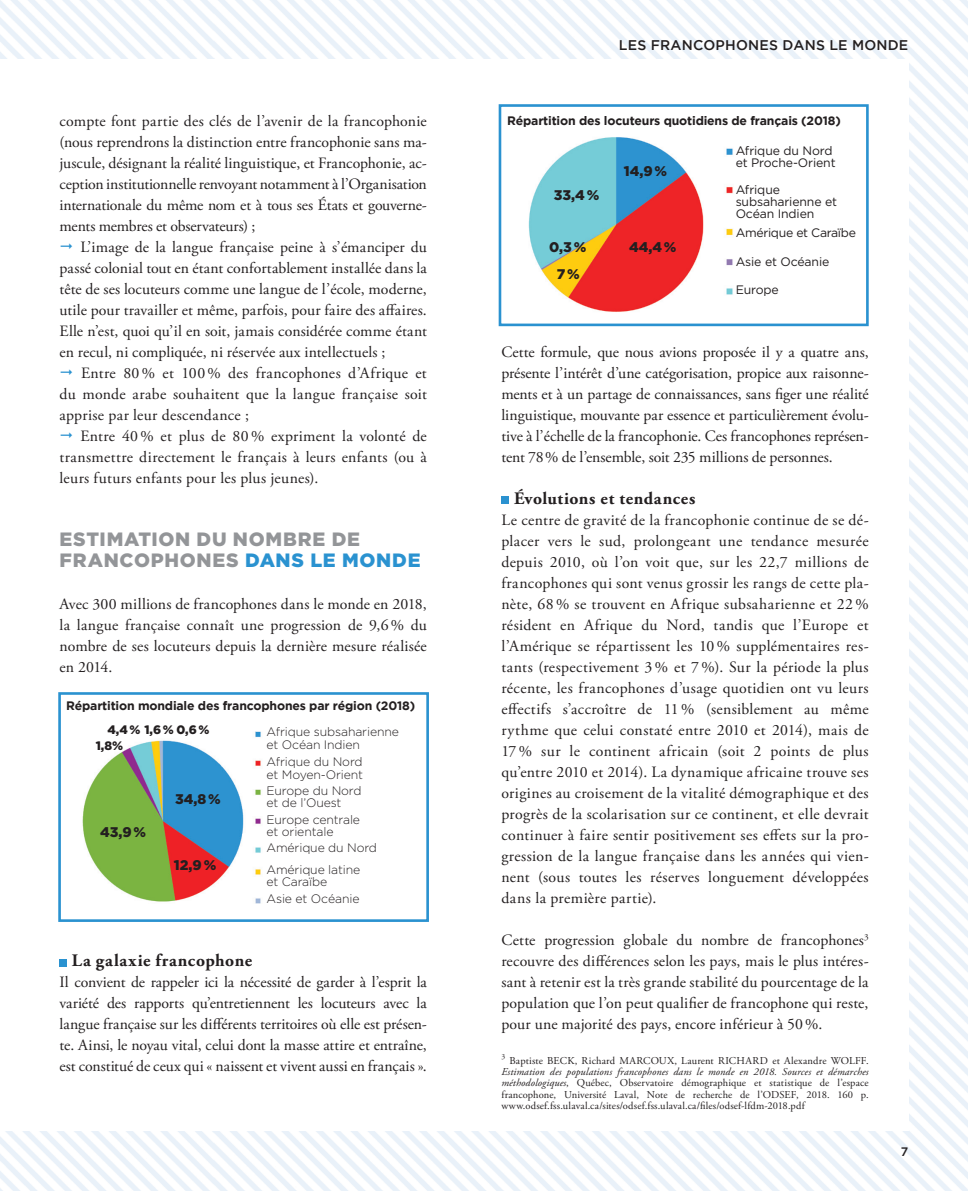
<style>
.page{position:relative;width:968px;height:1191px;background:#fff}
.page>*{position:absolute;margin:0;border:0;box-sizing:border-box;transform-origin:0 0}
.t1{font:900 19.25px/21px "Gotham";letter-spacing:.035em;color:#939598}
.t2{font:700 17.5px "Adobe Garamond Pro";letter-spacing:.035em;color:#231f20}
.t3{font:15.75px/21px "Adobe Garamond Pro";letter-spacing:.005em;color:#231f20;text-align:justify}
.t4{font:900 14px "Gotham";color:#231f20}
.t5{font:500 14px "Gotham";letter-spacing:.015em;color:#231f20}
.t6{font:300 12.25px/12.2px "Gotham";letter-spacing:-.01em;color:#231f20}
.t7{font:700 12.25px "Gotham";letter-spacing:-.015em;color:#231f20}
.t8{font:12.25px/12.2px "Gotham";letter-spacing:-.01em;color:#231f20}
.t9{font:900 12.25px "Gotham";color:#231f20}
.t10{font:500 12.25px "Gotham";color:#231f20}
.t11{font:10.5px/11.4px "Adobe Garamond Pro";letter-spacing:.015em;color:#231f20;text-align:justify}
.s1{color:#2a92d0}
.s2{font-style:italic}
</style>
<div class="page">
<img style="left:0;top:0;width:967px;height:1191px">
<div style="left:0;top:60px;width:908px;height:1071px;background:#fff"></div>
<div style="left:60px;top:959px;width:7px;height:7px;background:#2a92d0"></div>
<div style="left:501px;top:497px;width:7px;height:7px;background:#2a92d0"></div>
<img style="left:82px;top:731px;width:179px;height:173px">
<div style="left:58px;top:692px;width:371px;height:230px;border:3px solid #2a92d0"></div>
<img style="left:528px;top:137px;width:205px;height:175px">
<div style="left:498px;top:104px;width:370px;height:222px;border:3px solid #2a92d0"></div>
<p class="t3" style="left:60px;top:111px;width:369px">compte font partie des clés de l’avenir de la francophonie (nous reprendrons la distinction entre francophonie sans ma&shy;juscule, désignant la réalité linguistique, et Francophonie, ac&shy;ception institutionnelle renvoyant notamment à l’Organisation internationale du même nom et à tous ses États et gouverne&shy;ments membres et observateurs) ;</p>
<p class="t3" style="left:60px;top:237px;width:369px;text-indent:21px">L’image de la langue française peine à s’émanciper du passé colonial tout en étant confortablement installée dans la tête de ses locuteurs comme une langue de l’école, moderne, utile pour travailler et même, parfois, pour faire des affaires.<br>Elle n’est, quoi qu’il en soit, jamais considérée comme étant en recul, ni compliquée, ni réservée aux intellectuels ;</p>
<p class="t3" style="left:60px;top:363px;width:369px;text-indent:21px">Entre 80 % et 100 % des francophones d’Afrique et du monde arabe souhaitent que la langue française soit apprise par leur descendance ;</p>
<p class="t3" style="left:60px;top:426px;width:369px;text-indent:21px">Entre 40 % et plus de 80 % expriment la volonté de transmettre directement le français à leurs enfants (ou à leurs futurs enfants pour les plus jeunes).</p>
<p class="t1" style="left:60px;top:528px;width:362px">ESTIMATION DU NOMBRE DE<br>FRANCOPHONES <span class="s1">DANS LE MONDE</span></p>
<p class="t3" style="left:60px;top:594px;width:369px">Avec 300 millions de francophones dans le monde en 2018, la langue française connaît une progression de 9,6% du nombre de ses locuteurs depuis la dernière mesure réalisée en 2014.</p>
<p class="t7" style="left:66px;top:699px;width:350px">Répartition mondiale des francophones par région (2018)</p>
<p class="t9" style="left:107px;top:721px;width:103px">4,4 % 1,6 % 0,6 %</p>
<p class="t9" style="left:96px;top:737px;width:29px">1,8%</p>
<p class="t4" style="left:100px;top:822px;width:48px">43,9 %</p>
<p class="t4" style="left:175px;top:789px;width:47px">34,8 %</p>
<p class="t4" style="left:174px;top:856px;width:44px">12,9 %</p>
<p class="t6" style="left:266px;top:725px;width:134px">Afrique subsaharienne et Océan Indien</p>
<p class="t6" style="left:266px;top:755px;width:97px">Afrique du Nord</p>
<p class="t6" style="left:266px;top:768px;width:98px">et Moyen-Orient</p>
<p class="t6" style="left:266px;top:784px;width:96px">Europe du Nord</p>
<p class="t6" style="left:266px;top:796px;width:76px">et de l’Ouest</p>
<p class="t6" style="left:266px;top:813px;width:95px">Europe centrale</p>
<p class="t6" style="left:266px;top:825px;width:68px">et orientale</p>
<p class="t6" style="left:266px;top:842px;width:112px">Amérique du Nord</p>
<p class="t6" style="left:266px;top:863px;width:95px">Amérique latine</p>
<p class="t6" style="left:266px;top:875px;width:62px">et Caraïbe</p>
<p class="t6" style="left:266px;top:892px;width:94px">Asie et Océanie</p>
<p class="t2" style="left:72px;top:950px;width:182px">La galaxie francophone</p>
<p class="t3" style="left:60px;top:972px;width:369px">Il convient de rappeler ici la nécessité de garder à l’esprit la variété des rapports qu’entretiennent les locuteurs avec la langue française sur les différents territoires où elle est présen&shy;te. Ainsi, le noyau vital, celui dont la masse attire et entraîne, est constitué de ceux qui « naissent et vivent aussi en français ».</p>
<p class="t5" style="left:619px;top:37px;width:291px">LES FRANCOPHONES DANS LE MONDE</p>
<p class="t7" style="left:507px;top:114px;width:335px">Répartition des locuteurs quotidiens de français (2018)</p>
<p class="t8" style="left:735px;top:144px;width:101px">Afrique du Nord et Proche-Orient</p>
<p class="t8" style="left:735px;top:183px;width:103px">Afrique subsaharienne et<br>Océan Indien</p>
<p class="t8" style="left:735px;top:226px;width:122px">Amérique et Caraïbe</p>
<p class="t8" style="left:735px;top:255px;width:95px">Asie et Océanie</p>
<p class="t8" style="left:735px;top:283px;width:45px">Europe</p>
<p class="t4" style="left:623px;top:161px;width:45px">14,9 %</p>
<p class="t4" style="left:553px;top:186px;width:47px">33,4 %</p>
<p class="t4" style="left:549px;top:237px;width:39px">0,3 %</p>
<p class="t4" style="left:629px;top:237px;width:49px">44,4 %</p>
<p class="t4" style="left:556px;top:264px;width:25px">7 %</p>
<p class="t3" style="left:501px;top:342px;width:369px">Cette formule, que nous avions proposée il y a quatre ans, présente l’intérêt d’une catégorisation, propice aux raisonne&shy;ments et à un partage de connaissances, sans figer une réalité linguistique, mouvante par essence et particulièrement évolu&shy;tive à l’échelle de la francophonie. Ces francophones représen&shy;tent 78% de l’ensemble, soit 235 millions de personnes.</p>
<p class="t2" style="left:514px;top:488px;width:183px">Évolutions et tendances</p>
<p class="t3" style="left:501px;top:510px;width:369px">Le centre de gravité de la francophonie continue de se dé&shy;placer vers le sud, prolongeant une tendance mesurée depuis 2010, où l’on voit que, sur les 22,7 millions de francophones qui sont venus grossir les rangs de cette pla&shy;nète, 68 % se trouvent en Afrique subsaharienne et 22 % résident en Afrique du Nord, tandis que l’Europe et l’Amérique se répartissent les 10 % supplémentaires res&shy;tants (respectivement 3 % et 7 %). Sur la période la plus récente, les francophones d’usage quotidien ont vu leurs effectifs s’accroître de 11 % (sensiblement au même rythme que celui constaté entre 2010 et 2014), mais de 17 % sur le continent africain (soit 2 points de plus qu’entre 2010 et 2014). La dynamique africaine trouve ses origines au croisement de la vitalité démographique et des progrès de la scolarisation sur ce continent, et elle devrait continuer à faire sentir positivement ses effets sur la pro&shy;gression de la langue française dans les années qui vien&shy;nent (sous toutes les réserves longuement développées dans la première partie).</p>
<p class="t3" style="left:501px;top:930px;width:369px">Cette progression globale du nombre de francophones<sup>3 </sup>recouvre des différences selon les pays, mais le plus intéres&shy;sant à retenir est la très grande stabilité du pourcentage de la population que l’on peut qualifier de francophone qui reste, pour une majorité des pays, encore inférieur à 50%.</p>
<p class="t11" style="left:501px;top:1054px;width:369px"><sup>3</sup> Baptiste BECK, Richard MARCOUX, Laurent RICHARD et Alexandre WOLFF.<br><span class="s2">Estimation des populations francophones dans le monde en 2018. Sources et démarches méthodologiques</span>, Québec, Observatoire démographique et statistique de l’espace francophone, Université Laval, Note de recherche de l’ODSEF, 2018. 160 p. www.odsef.fss.ulaval.ca/sites/odsef.fss.ulaval.ca/files/odsef-lfdm-2018.pdf</p>
<p class="t10" style="left:900px;top:1145px;width:9px">7</p>
</div>
